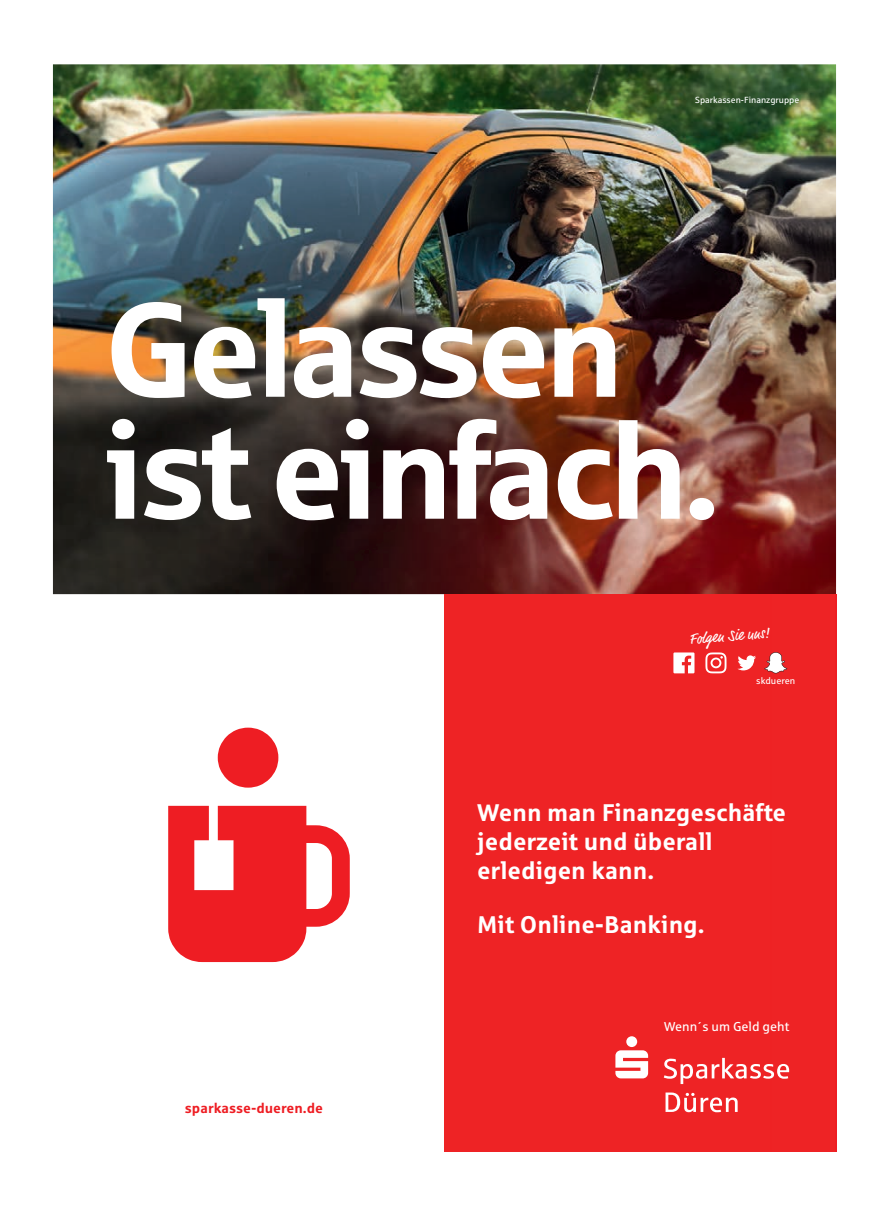
<style>
.page{position:relative;width:889px;height:1217px;background:#fff}
.page>*{position:absolute;margin:0;border:0;box-sizing:border-box;transform-origin:0 0}
.t1{font:700 133.88px/121.9px "Sparkasse Rg";letter-spacing:-.05em;color:#fff}
.t2{font:700 24.12px/28.9px "Sparkasse Rg";color:#fff}
.t3{font:15.25px "Market Web";color:#fff}
.t4{font:700 14px "Sparkasse Rg";color:#ee1d23}
.t5{font:12.88px "Sparkasse Rg";color:#fff}
.t6{font:9.38px "Sparkasse Rg";color:#fff}
.t7{font:8.88px "Sparkasse Rg";color:#fff}
</style>
<div class="page">
<img style="left:53px;top:64px;width:783px;height:530px">
<div style="left:444px;top:595px;width:392px;height:556px;background:#ee2325"></div>
<img style="left:444px;top:594px;width:392px;height:1px">
<svg style="left:168px;top:727px;width:182px;height:234px"></svg>
<svg style="left:673px;top:652px;width:83px;height:21px"></svg>
<svg style="left:764px;top:652px;width:23px;height:21px"></svg>
<svg style="left:615px;top:1036px;width:174px;height:76px;background:#f04547"></svg>
<p class="t7" style="left:695px;top:94px;width:106px">Sparkassen-Finanzgruppe</p>
<h1 class="t1" style="left:104px;top:284px;width:618px">Gelassen ist einfach.</h1>
<p class="t3" style="left:689px;top:630px;width:82px;rotate:-5deg">Folgen Sie uns!</p>
<p class="t6" style="left:756px;top:674px;width:40px">skdueren</p>
<p class="t2" style="left:477px;top:797px;width:311px">Wenn man Finanzgeschäfte jederzeit und überall erledigen kann.</p>
<p class="t2" style="left:477px;top:909px;width:229px">Mit Online-Banking.</p>
<p class="t4" style="left:185px;top:1098px;width:140px">sparkasse-dueren.de</p>
<p class="t5" style="left:664px;top:1018px;width:127px">Wenn´s um Geld geht</p>
</div>
